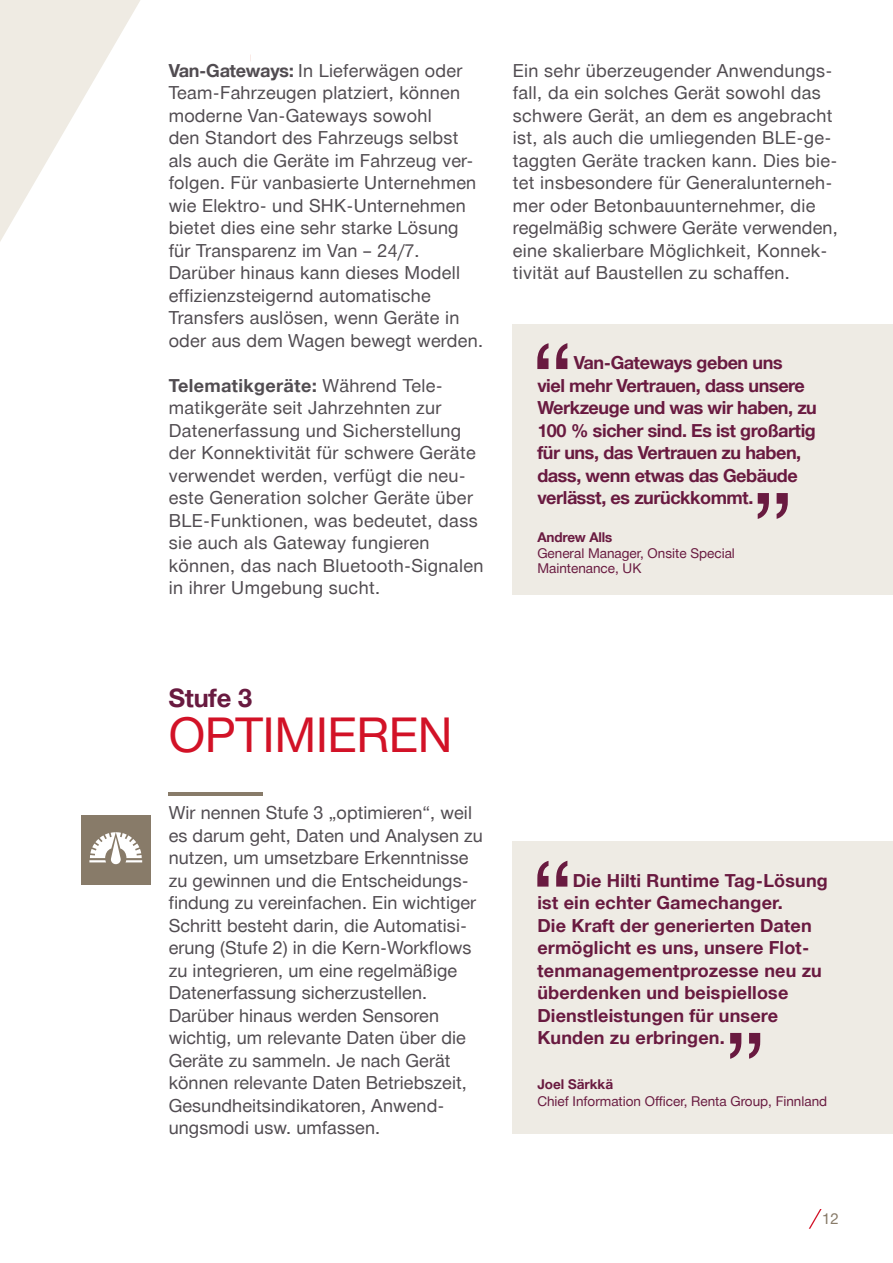
<style>
.page{position:relative;width:893px;height:1263px;background:#fff}
.page>*{position:absolute;margin:0;border:0;box-sizing:border-box;transform-origin:0 0}
.t1{font:48px "Hilti";letter-spacing:-.01em;color:#d21227}
.t2{font:700 25.5px "Hilti";letter-spacing:-.01em;color:#691a40}
.t3{font:18px/22.5px "Hilti";letter-spacing:.015em;color:#514c51}
.t4{font:700 18px/22.5px "Hilti";letter-spacing:.01em;color:#691a40}
.t5{font:700 18px/22.5px "Hilti";letter-spacing:-.025em;color:#691a40}
.t6{font:15px "Hilti";color:#887b69}
.t7{font:13.5px/15px "Hilti";color:#691a40}
.t8{font:700 13.5px "Hilti";letter-spacing:-.005em;color:#691a40}
.s1{font-weight:700}
</style>
<div class="page">
<svg style="left:809px;top:1209px;width:13px;height:20px"></svg>
<hr style="left:169px;top:793px;width:94px;height:3px;background:#887b69">
<div style="left:81px;top:815px;width:70px;height:69px;background:#887b69"></div>
<svg style="left:89px;top:832px;width:53px;height:32px"></svg>
<svg style="left:0;top:0;width:140px;height:242px"></svg>
<div style="left:513px;top:324px;width:380px;height:270px;background:#eeebe4"></div>
<svg style="left:537px;top:343px;width:30px;height:26px"></svg>
<svg style="left:758px;top:493px;width:30px;height:26px"></svg>
<div style="left:513px;top:842px;width:380px;height:292px;background:#eeebe4"></div>
<svg style="left:537px;top:861px;width:30px;height:26px"></svg>
<svg style="left:730px;top:1033px;width:30px;height:26px"></svg>
<p class="t3" style="left:169px;top:58px;width:316px"><span class="s1">Van-Gateways:</span> In Lieferwägen oder Team-Fahrzeugen platziert, können moderne Van-Gateways sowohl<br>den Standort des Fahrzeugs selbst als auch die Geräte im Fahrzeug ver&shy;folgen. Für vanbasierte Unternehmen wie Elektro- und SHK-Unternehmen bietet dies eine sehr starke Lösung für Transparenz im Van – 24/7.<br>Darüber hinaus kann dieses Modell effizienzsteigernd automatische Transfers auslösen, wenn Geräte in oder aus dem Wagen bewegt werden.</p>
<p class="t3" style="left:169px;top:373px;width:316px"><span class="s1">Telematikgeräte:</span> Während Tele&shy;matikgeräte seit Jahrzehnten zur Datenerfassung und Sicherstellung der Konnektivität für schwere Geräte verwendet werden, verfügt die neu&shy;este Generation solcher Geräte über BLE-Funktionen, was bedeutet, dass sie auch als Gateway fungieren können, das nach Bluetooth-Signalen in ihrer Umgebung sucht.</p>
<p class="t3" style="left:513px;top:58px;width:326px">Ein sehr überzeugender Anwendungs&shy;fall, da ein solches Gerät sowohl das schwere Gerät, an dem es angebracht ist, als auch die umliegenden BLE-ge&shy;taggten Geräte tracken kann. Dies bie&shy;tet insbesondere für Generalunterneh&shy;mer oder Betonbauunternehmer, die regelmäßig schwere Geräte verwenden, eine skalierbare Möglichkeit, Konnek&shy;tivität auf Baustellen zu schaffen.</p>
<p class="t5" style="left:537px;top:351px;width:281px;text-indent:36px">Van-Gateways geben uns<br>viel mehr Vertrauen, dass unsere<br>Werkzeuge und was wir haben, zu<br>100 % sicher sind. Es ist großartig für uns, das Vertrauen zu haben, dass, wenn etwas das Gebäude verlässt, es zurückkommt.</p>
<p class="t8" style="left:537px;top:527px;width:77px">Andrew Alls</p>
<p class="t7" style="left:537px;top:545px;width:199px">General Manager, Onsite Special<br>Maintenance, UK</p>
<h2 class="t2" style="left:169px;top:679px;width:85px">Stufe 3</h2>
<h1 class="t1" style="left:169px;top:700px;width:285px">OPTIMIEREN</h1>
<p class="t3" style="left:169px;top:801px;width:316px">Wir nennen Stufe 3 „optimieren“, weil es darum geht, Daten und Analysen zu nutzen, um umsetzbare Erkenntnisse zu gewinnen und die Entscheidungs&shy;findung zu vereinfachen. Ein wichtiger Schritt besteht darin, die Automatisi&shy;erung (Stufe 2) in die Kern-Workflows zu integrieren, um eine regelmäßige Datenerfassung sicherzustellen.<br>Darüber hinaus werden Sensoren wichtig, um relevante Daten über die Geräte zu sammeln. Je nach Gerät können relevante Daten Betriebszeit, Gesundheitsindikatoren, Anwend&shy;ungsmodi usw. umfassen.</p>
<p class="t4" style="left:537px;top:869px;width:292px;text-indent:35px">Die Hilti Runtime Tag-Lösung ist ein echter Gamechanger.<br>Die Kraft der generierten Daten ermöglicht es uns, unsere Flot&shy;tenmanagementprozesse neu zu überdenken und beispiellose<br>Dienstleistungen für unsere<br>Kunden zu erbringen.</p>
<p class="t8" style="left:537px;top:1075px;width:77px">Joel Särkkä</p>
<p class="t7" style="left:537px;top:1093px;width:291px">Chief Information Officer, Renta Group, Finnland</p>
<p class="t6" style="left:822px;top:1208px;width:18px">12</p>
</div>
